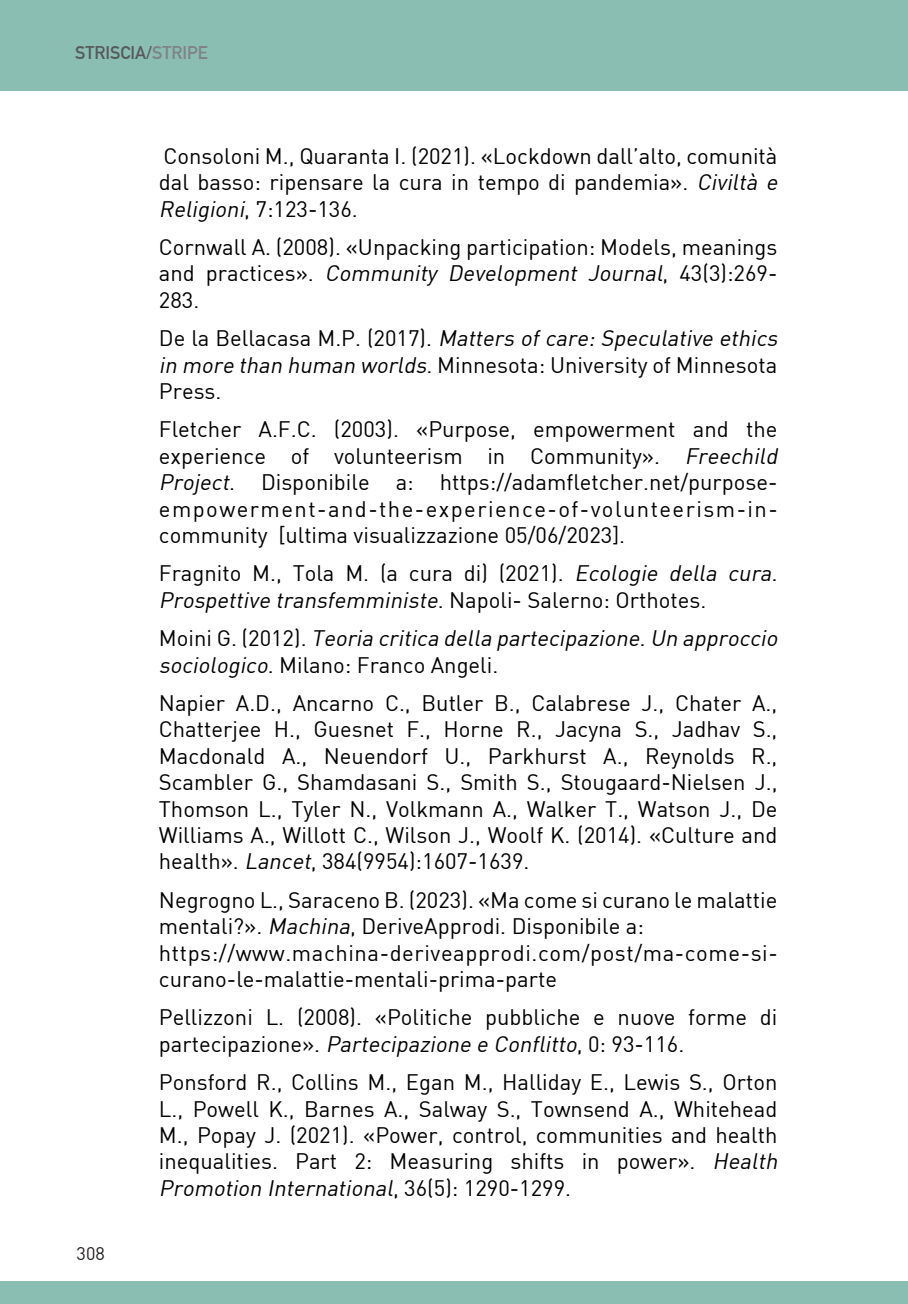
<style>
.page{position:relative;width:908px;height:1304px;background:#fff}
.page>*{position:absolute;margin:0;border:0;box-sizing:border-box;transform-origin:0 0}
.t1{font:22px/26.4px "DIN";color:#000}
.t2{font:22px/26.4px "DIN";letter-spacing:.025em;color:#000}
.t3{font:italic 22px/26.4px "DIN";color:#000}
.t4{font:700 18px "DIN Alternate";color:#57585a}
.t5{font:18px "DIN";color:#231f20}
.s1{color:#808285}
.s2{font-style:italic}
.s3{font-style:normal}
</style>
<div class="page">
<div style="left:0;top:0;width:907px;height:90px;background:#8abeb2"></div>
<div style="left:0;top:1281px;width:907px;height:23px;background:#8abeb2"></div>
<hr style="left:907px;top:0;width:1px;height:90px;background:#8abeb2">
<p class="t4" style="left:75px;top:39px;width:134px">STRISCIA/<span class="s1">STRIPE</span></p>
<p class="t5" style="left:77px;top:1242px;width:30px">308</p>
<p class="t1" style="left:159px;top:142px;width:624px">Consoloni M., Quaranta I. (2021). «Lockdown dall’alto, comunità dal basso: ripensare la cura in tempo di pandemia». <span class="s2">Civiltà e<br>Religioni</span>, 7:123-136.</p>
<p class="t1" style="left:159px;top:233px;width:619px;text-align:justify">Cornwall A. (2008). «Unpacking participation: Models, meanings a n d p ra ct i ces » . <span class="s2">Community Development Journal</span>, 43 (3 ) : 2 6 9 - 283.</p>
<p class="t1" style="left:159px;top:325px;width:624px">D e la B e l la c a s a M . P . ( 2 0 1 7 ) . <span class="s2">Matters ofcare:Speculative ethics in more than human worlds</span>. Minnesota: University of Minnesota<br>Press.</p>
<p class="t1" style="left:159px;top:416px;width:624px">Fletcher A.F.C. (2003). «Purpose, empowerment and the experience of volunteerism in Community». <span class="s2">Freechild Project</span>. Disponibile a: https://adamfletcher.net/purpose&shy;empowerment-and-the-experience-of-volunteerism-in&shy;community [ultima visualizzazione 05/06/2023].</p>
<p class="t1" style="left:159px;top:560px;width:624px">Fragnito M., Tola M. (a cura di) (2021). <span class="s2">Ecologie della cura.<br>Prospettive transfemministe</span>. N a p o l i - Sa le rn o : O rt h ot es .</p>
<p class="t3" style="left:159px;top:625px;width:624px"><span class="s3">M o i n i G . ( 2 0 1 2 ) .</span> Teoria critica della partecipazione.Un approccio sociologico<span class="s3">. Milano: Franco Angeli.</span></p>
<p class="t1" style="left:159px;top:689px;width:620px;text-align:justify">Napier A.D., Ancarno C., Butler B., Calabrese J., Chater A., Chatterjee H., Guesnet F., Horne R., Jacyna S., Jadhav S., Macdonald A., Neuendorf U., Parkhurst A., Reynolds R., Scambler G., Shamdasani S., Smith S., Stougaard-Nielsen J., Thomson L., Tyler N., Volkmann A., Walker T., Watson J., De Williams A., Willott C., Wilson J., Woolf K. (2014). «Culture and health». <span class="s2">Lancet</span>, 384(9954):1607-1639.</p>
<p class="t1" style="left:159px;top:886px;width:619px">Negrogno L., Saraceno B. (2023). «Ma come si curano le malattie mentali?». <span class="s2">Machina</span>, DeriveApprodi. Disponibile a:</p>
<p class="t2" style="left:159px;top:939px;width:620px">https://www.machina-deriveapprodi.com/post/ma-come-si&shy;curano-le-malattie-mentali-prima-parte</p>
<p class="t1" style="left:159px;top:1004px;width:620px">Pellizzoni L. (2008). «Politiche pubbliche e nuove forme di partecipazione». <span class="s2">Partecipazione e Conflitto</span>, 0: 93-116.</p>
<p class="t1" style="left:159px;top:1069px;width:624px">Ponsford R., Collins M., Egan M., Halliday E., Lewis S., Orton L., Powell K., Barnes A., Salway S., Townsend A., Whitehead M., Popay J. (2021). «Power, control, communities and health inequalities. Part 2: Measuring shifts in power». <span class="s2">Health Promotion International</span>, 3 6 ( 5 ) : 1 2 9 0 - 1 2 9 9 .</p>
</div>
